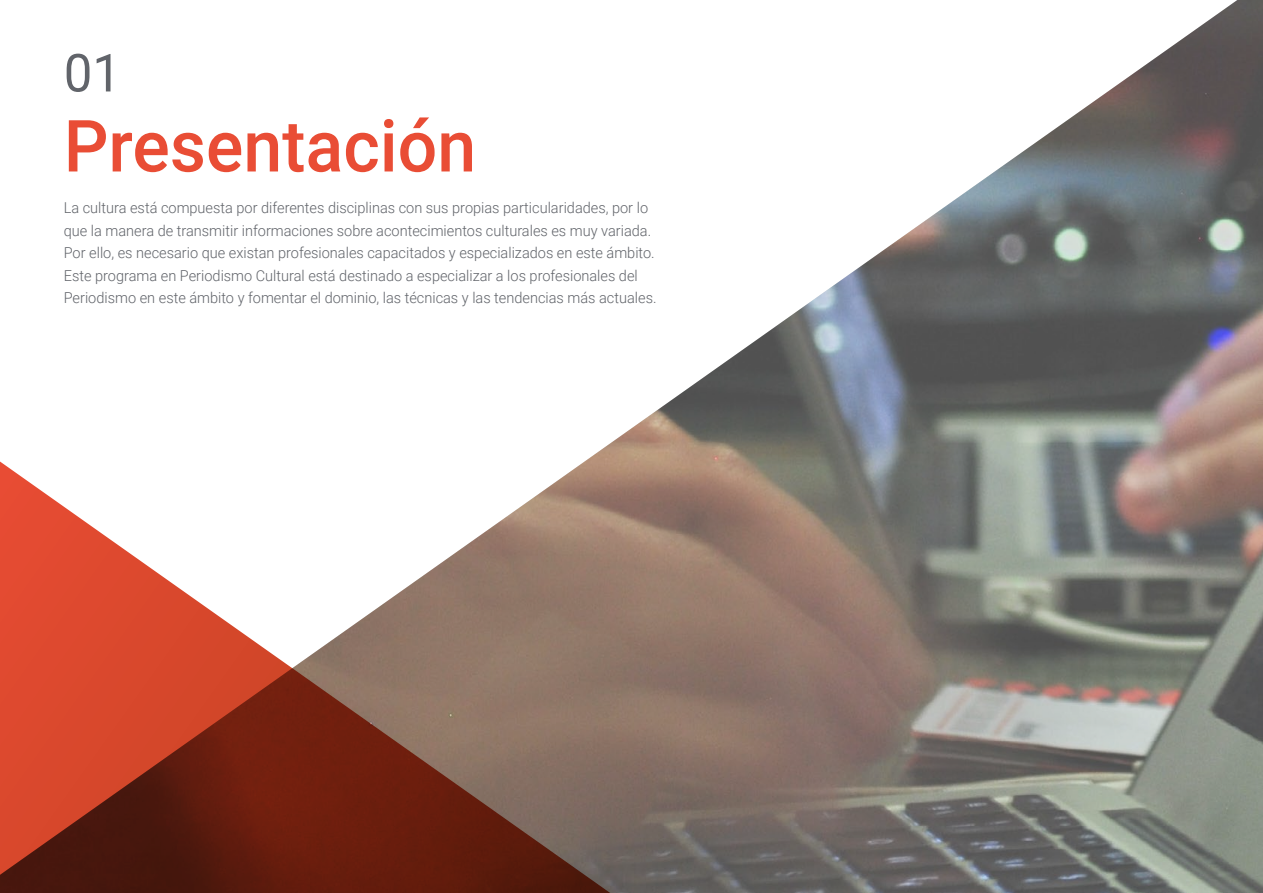
<style>
.page{position:relative;width:1263px;height:893px;background:#fff}
.page>*{position:absolute;margin:0;border:0;box-sizing:border-box;transform-origin:0 0}
.t1{font:500 72px "Roboto";color:#e94d35}
.t2{font:52.5px "Roboto";color:#61646a}
.t3{font:300 15px/22.5px "Roboto";color:#61646a}
</style>
<div class="page">
<img style="left:606px;top:0;width:657px;height:893px">
<svg style="left:0;top:446px;width:640px;height:447px"></svg>
<h2 class="t2" style="left:64px;top:36px;width:59px">01</h2>
<h1 class="t1" style="left:64px;top:95px;width:414px">Presentación</h1>
<p class="t3" style="left:64px;top:196px;width:594px">La cultura está compuesta por diferentes disciplinas con sus propias particularidades, por lo que la manera de transmitir informaciones sobre acontecimientos culturales es muy variada.<br>Por ello, es necesario que existan profesionales capacitados y especializados en este ámbito.<br>Este programa en Periodismo Cultural está destinado a especializar a los profesionales del Periodismo en este ámbito y fomentar el dominio, las técnicas y las tendencias más actuales.</p>
</div>
